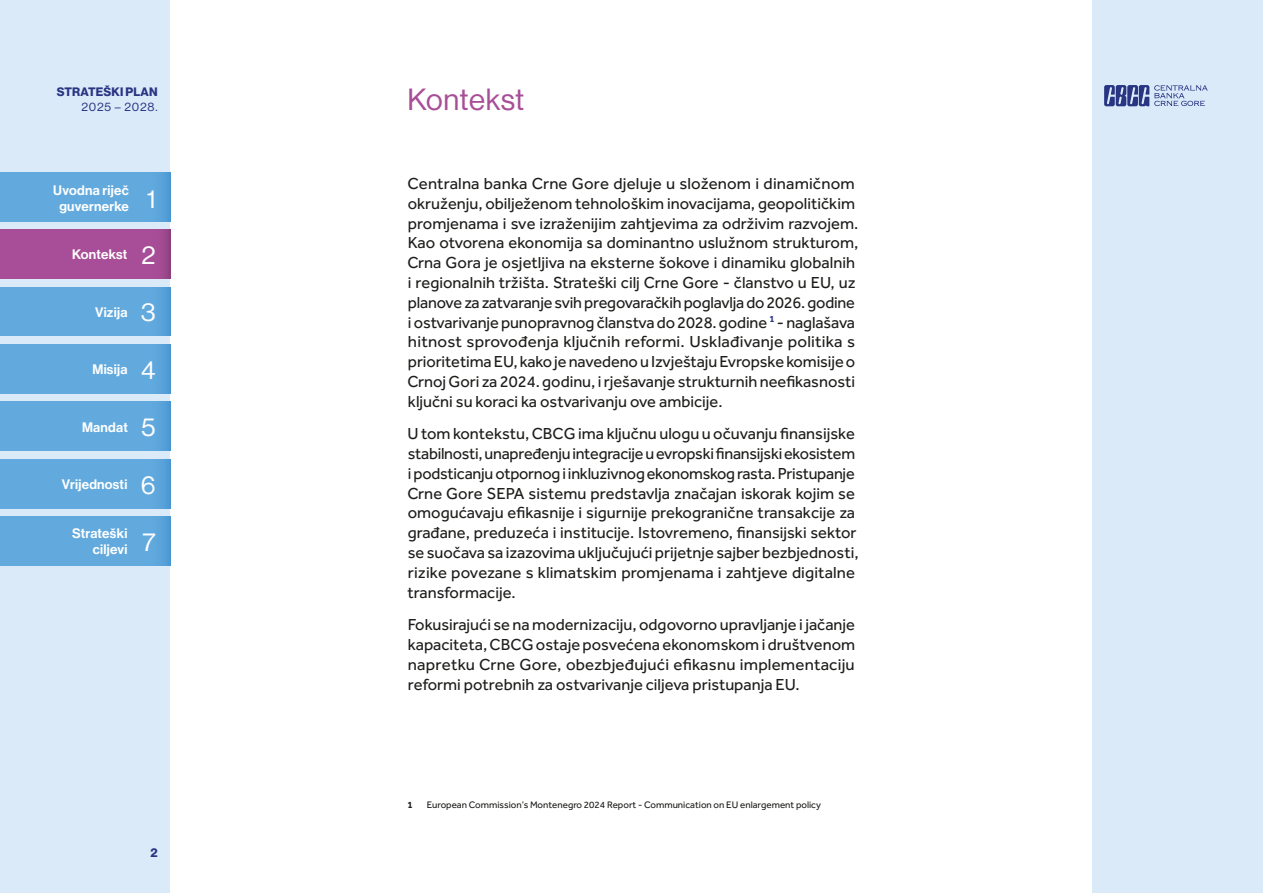
<style>
.page{position:relative;width:1263px;height:893px;background:#fff}
.page>*{position:absolute;margin:0;border:0;box-sizing:border-box;transform-origin:0 0}
.t1{font:30px "N Haas Grotesk DS Pro 55 Rg";letter-spacing:.01em;color:#a84d97}
.t2{font:25.5px "N Haas Grotesk DS Pro 55 Rg";color:#fff}
.t3{font:16.5px/19.8px "Effra";color:#1d1d1b}
.t4{font:13.5px/16.2px "N Haas Grotesk DS Pro 65 Md";letter-spacing:.02em;color:#fff;text-align:center}
.t5{font:12px "N Haas Grotesk DS Pro 75 Bd";letter-spacing:.015em;color:#283583}
.t6{font:12px "N Haas Grotesk DS Pro 55 Rg";letter-spacing:.07em;color:#283583}
.t7{font:9.75px "Effra";color:#1d1d1b}
.t8{font:700 9.75px "Effra";color:#1d1d1b}
.s1{font-family:"N Haas Grotesk DS Pro 55 Rg";font-size:25.5px}
</style>
<div class="page">
<div style="left:1093px;top:0;width:170px;height:893px;background:#dbeaf9"></div>
<div style="left:0;top:0;width:170px;height:893px;background:#dbeaf9"></div>
<div style="left:0;top:172px;width:170px;height:49px;background:#62aade"></div>
<div style="left:0;top:287px;width:170px;height:49px;background:#62aade"></div>
<div style="left:0;top:344px;width:170px;height:49px;background:#62aade"></div>
<div style="left:0;top:402px;width:170px;height:49px;background:#62aade"></div>
<div style="left:0;top:459px;width:170px;height:49px;background:#62aade"></div>
<div style="left:0;top:517px;width:170px;height:49px;background:#62aade"></div>
<svg style="left:1104px;top:85px;width:104px;height:21px"></svg>
<div style="left:0;top:230px;width:170px;height:49px;background:#a84d97"></div>
<p class="t5" style="left:57px;top:84px;width:102px">STRATEŠKI PLAN</p>
<p class="t6" style="left:81px;top:100px;width:78px">2025 – 2028.</p>
<p class="t4" style="left:53px;top:182px;width:77px">Uvodna riječ guvernerke</p>
<h2 class="t2" style="left:147px;top:184px;width:10px">1</h2>
<p class="t4" style="left:72px;top:247px;width:85px">Kontekst <span class="s1">2</span></p>
<p class="t4" style="left:95px;top:304px;width:34px">Vizija</p>
<p class="t4" style="left:92px;top:361px;width:37px">Misija</p>
<p class="t4" style="left:82px;top:419px;width:47px">Mandat</p>
<p class="t4" style="left:62px;top:476px;width:67px">Vrijednosti</p>
<p class="t4" style="left:72px;top:526px;width:57px;text-align:right">Strateški ciljevi</p>
<h2 class="t2" style="left:141px;top:298px;width:16px">3</h2>
<h2 class="t2" style="left:141px;top:355px;width:16px">4</h2>
<h2 class="t2" style="left:141px;top:413px;width:16px">5</h2>
<h2 class="t2" style="left:141px;top:470px;width:16px">6</h2>
<h2 class="t2" style="left:142px;top:528px;width:15px">7</h2>
<p class="t5" style="left:150px;top:846px;width:9px">2</p>
<h1 class="t1" style="left:408px;top:82px;width:118px">Kontekst</h1>
<p class="t3" style="left:407px;top:173px;width:452px">Centralna banka Crne Gore djeluje u složenom i dinamičnom okruženju, obilježenom tehnološkim inovacijama, geopolitičkim promjenama i sve izraženijim zahtjevima za održivim razvojem.<br>Kao otvorena ekonomija sa dominantno uslužnom strukturom, Crna Gora je osjetljiva na eksterne šokove i dinamiku globalnih i regionalnih tržišta. Strateški cilj Crne Gore - članstvo u EU, uz planove za zatvaranje svih pregovaračkih poglavlja do 2026. godine i ostvarivanje punopravnog članstva do 2028. godine <sup>1</sup> - naglašava hitnost sprovođenja ključnih reformi. Usklađivanje politika s prioritetima EU, kako je navedeno u Izvještaju Evropske komisije o Crnoj Gori za 2024. godinu, i rješavanje strukturnih neefikasnosti ključni su koraci ka ostvarivanju ove ambicije.</p>
<p class="t3" style="left:407px;top:424px;width:453px">U tom kontekstu, CBCG ima ključnu ulogu u očuvanju finansijske stabilnosti, unapređenju integracije u evropski finansijski ekosistem i podsticanju otpornog i inkluzivnog ekonomskog rasta. Pristupanje Crne Gore SEPA sistemu predstavlja značajan iskorak kojim se omogućavaju efikasnije i sigurnije prekogranične transakcije za građane, preduzeća i institucije. Istovremeno, finansijski sektor se suočava sa izazovima uključujući prijetnje sajber bezbjednosti, rizike povezane s klimatskim promjenama i zahtjeve digitalne transformacije.</p>
<p class="t3" style="left:408px;top:615px;width:449px;text-align:justify">Fokusirajući se na modernizaciju, odgovorno upravljanje i jačanje kapaciteta, CBCG ostaje posvećena ekonomskom i društvenom napretku Crne Gore, obezbjeđujući efikasnu implementaciju reformi potrebnih za ostvarivanje ciljeva pristupanja EU.</p>
<p class="t8" style="left:408px;top:799px;width:7px">1</p>
<p class="t7" style="left:427px;top:799px;width:396px">European Commission’s Montenegro 2024 Report - Communication on EU enlargement policy</p>
</div>
